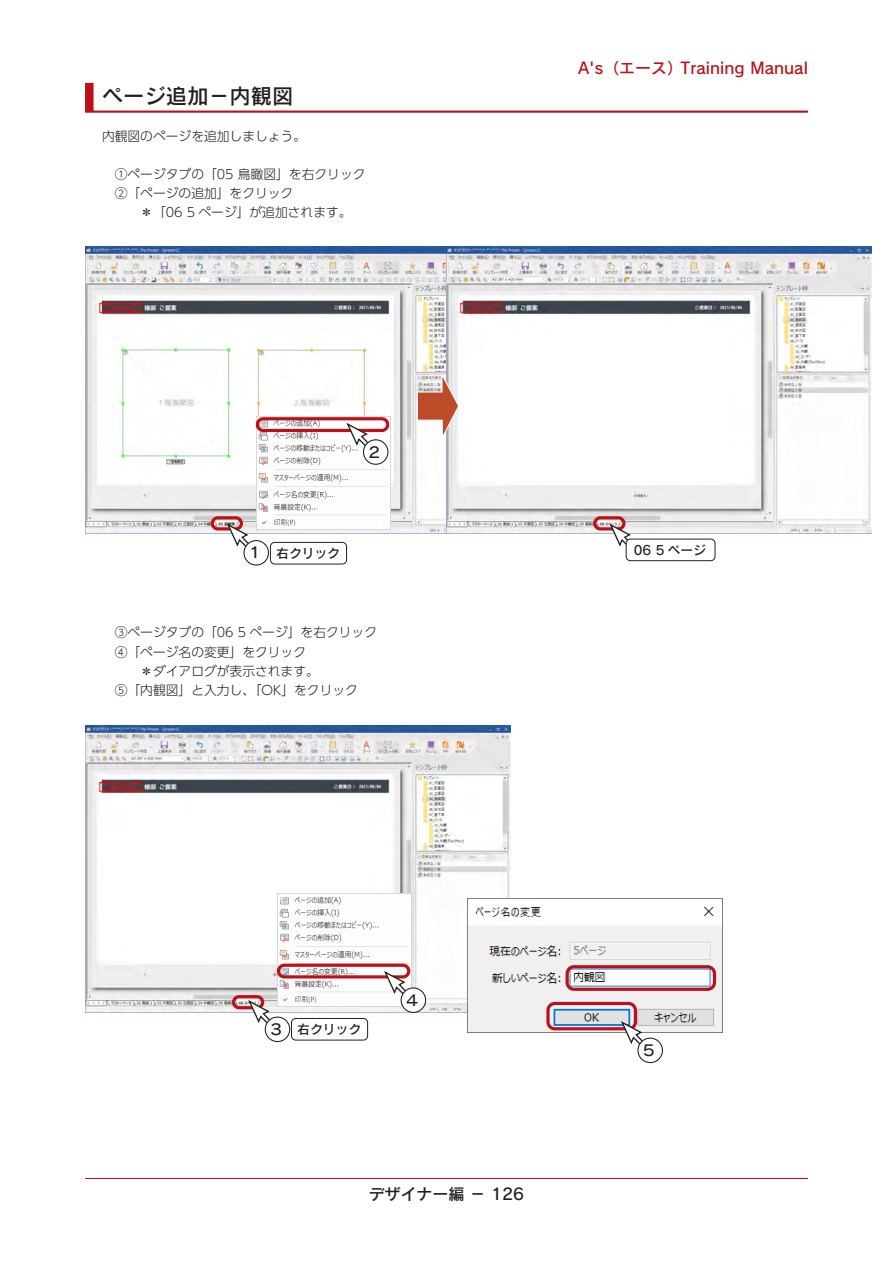
<style>
.page{position:relative;width:893px;height:1263px;background:#fff}
.page>*{position:absolute;margin:0;border:0;box-sizing:border-box;transform-origin:0 0}
.中見出し{font:21.3px "Rodin Pro N DB";color:#231f20}
.t1{font:15.9px "Rodin Pro N DB";color:#bd1018}
.t2{font:15.9px "Rodin Pro N DB";color:#231f20}
.本文{font:14.85px "Rodin Pro N DB";color:#231f20}
.操作{font:300 12.75px "UD Shin Go Pr 6 N";color:#231f20}
.本文-2{font:300 12.75px "UD Shin Go Pr 6 N";color:#231f20}
.本文太字{font:12.75px "Rodin Pro N DB";color:#231f20}
</style>
<div class="page">
<hr style="left:85px;top:1178px;width:723px;height:1px;background:#bd1018">
<div style="left:85px;top:83px;width:723px;height:30px;background:#bd1018"></div>
<div style="left:94px;top:81px;width:718px;height:30px;background:#fff"></div>
<img style="left:85px;top:247px;width:361px;height:286px">
<img style="left:257px;top:417px;width:133px;height:113px">
<img style="left:446px;top:247px;width:426px;height:286px">
<svg style="left:416px;top:370px;width:44px;height:72px"></svg>
<img style="left:85px;top:725px;width:425px;height:287px">
<img style="left:468px;top:898px;width:255px;height:134px">
<div style="left:232px;top:995px;width:32px;height:14px;border:3px solid #bd1018;border-radius:6px"></div>
<svg style="left:247px;top:998px;width:25px;height:27px"></svg>
<div style="left:265px;top:1017px;width:25px;height:24px;background:#fff;border-radius:50%"></div>
<div style="left:265px;top:1016px;width:25px;height:26px;border:1px solid #231f20;border-radius:50%"></div>
<div style="left:291px;top:1018px;width:77px;height:22px;border:1px solid #231f20;border-radius:4px"></div>
<div style="left:566px;top:965px;width:150px;height:26px;border:3px solid #bd1018;border-radius:7px"></div>
<div style="left:546px;top:1002px;width:91px;height:28px;border:3px solid #bd1018;border-radius:7px"></div>
<svg style="left:619px;top:1019px;width:26px;height:25px"></svg>
<div style="left:638px;top:1038px;width:24px;height:24px;background:#fff;border-radius:50%"></div>
<div style="left:637px;top:1037px;width:26px;height:26px;border:1px solid #231f20;border-radius:50%"></div>
<div style="left:211px;top:516px;width:32px;height:14px;border:3px solid #bd1018;border-radius:6px"></div>
<svg style="left:225px;top:522px;width:26px;height:25px"></svg>
<div style="left:244px;top:541px;width:24px;height:24px;background:#fff;border-radius:50%"></div>
<div style="left:243px;top:540px;width:26px;height:26px;border:1px solid #231f20;border-radius:50%"></div>
<div style="left:270px;top:542px;width:77px;height:22px;border:1px solid #231f20;border-radius:4px"></div>
<div style="left:256px;top:417px;width:133px;height:15px;border:3px solid #bd1018;border-radius:6px"></div>
<svg style="left:345px;top:421px;width:25px;height:27px"></svg>
<div style="left:363px;top:440px;width:25px;height:24px;background:#fff;border-radius:50%"></div>
<div style="left:363px;top:439px;width:25px;height:26px;border:1px solid #231f20;border-radius:50%"></div>
<img style="left:277px;top:893px;width:134px;height:113px">
<div style="left:277px;top:963px;width:133px;height:15px;border:3px solid #bd1018;border-radius:6px"></div>
<svg style="left:383px;top:969px;width:25px;height:27px"></svg>
<div style="left:401px;top:988px;width:25px;height:24px;background:#fff;border-radius:50%"></div>
<div style="left:401px;top:987px;width:25px;height:26px;border:1px solid #231f20;border-radius:50%"></div>
<div style="left:593px;top:516px;width:32px;height:14px;border:3px solid #bd1018;border-radius:6px"></div>
<svg style="left:608px;top:522px;width:25px;height:26px"></svg>
<div style="left:626px;top:539px;width:89px;height:22px;background:#fff;border-radius:4px"></div>
<div style="left:626px;top:539px;width:89px;height:22px;border:1px solid #231f20;border-radius:4px"></div>
<p class="中見出し" style="left:102px;top:82px;width:193px">ページ追加－内観図</p>
<p class="本文-2" style="left:102px;top:125px;width:206px">内観図のページを追加しましょう。</p>
<p class="操作" style="left:115px;top:164px;width:252px">①ページタブの「05 鳥瞰図」を右クリック</p>
<p class="操作" style="left:115px;top:183px;width:180px">②「ページの追加」をクリック</p>
<p class="操作" style="left:140px;top:202px;width:213px">＊「06 5 ページ」が追加されます。</p>
<p class="本文" style="left:367px;top:442px;width:16px">２</p>
<p class="本文" style="left:248px;top:543px;width:16px">１</p>
<p class="本文太字" style="left:276px;top:545px;width:65px">右クリック</p>
<p class="操作" style="left:115px;top:622px;width:264px">③ページタブの「06 5 ページ」を右クリック</p>
<p class="操作" style="left:115px;top:641px;width:193px">④「ページ名の変更」をクリック</p>
<p class="操作" style="left:140px;top:660px;width:180px">＊ダイアログが表示されます。</p>
<p class="操作" style="left:115px;top:680px;width:245px">⑤「内観図」と入力し、「OK」をクリック</p>
<p class="t1" style="left:578px;top:57px;width:231px">A's（エース）Training Manual</p>
<p class="本文太字" style="left:634px;top:541px;width:74px">06 5 ページ</p>
<p class="本文" style="left:269px;top:1019px;width:16px">３</p>
<p class="本文太字" style="left:297px;top:1021px;width:65px">右クリック</p>
<p class="本文" style="left:405px;top:990px;width:16px">４</p>
<p class="t2" style="left:369px;top:1184px;width:157px">デザイナー編 － 126</p>
<p class="本文" style="left:642px;top:1040px;width:16px">５</p>
</div>
